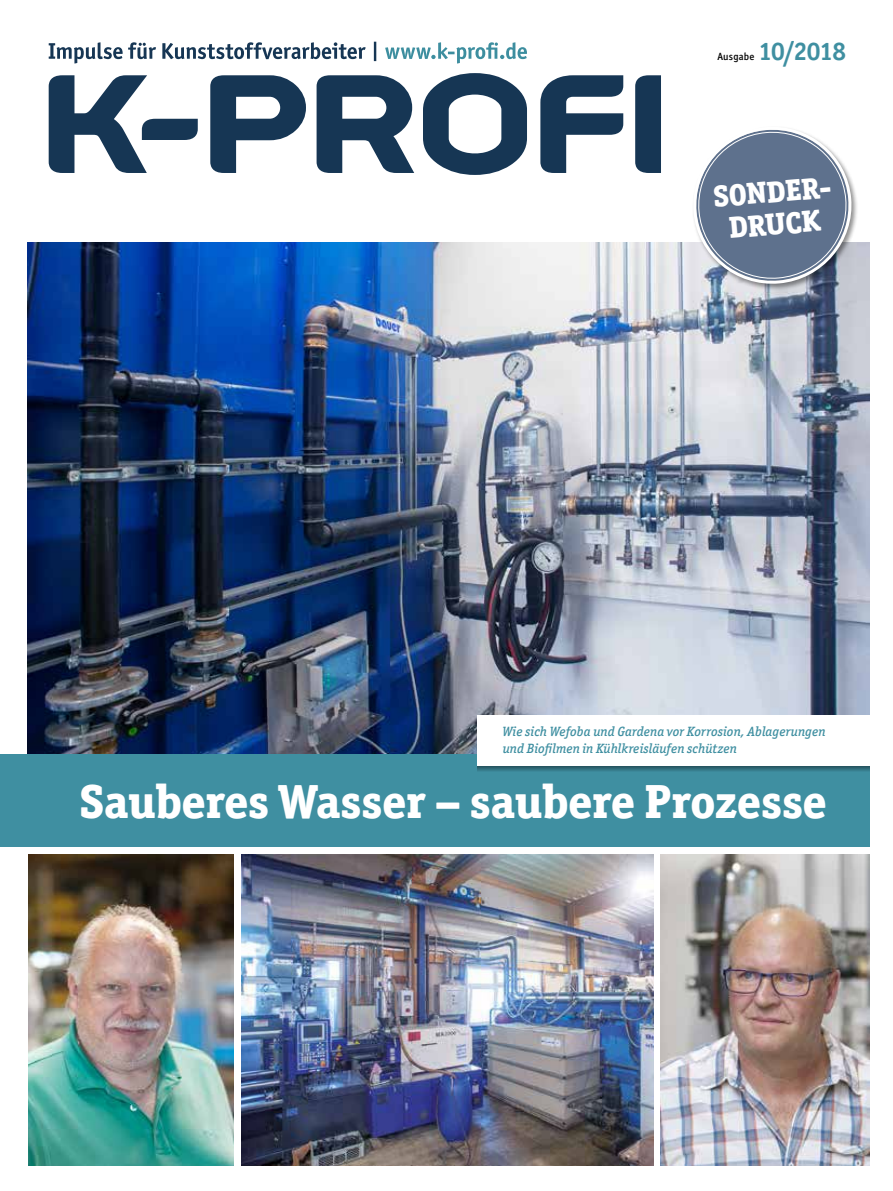
<style>
.page{position:relative;width:893px;height:1191px;background:#fff}
.page>*{position:absolute;margin:0;border:0;box-sizing:border-box;transform-origin:0 0}
.t1{font:800 48px "Officina Ser ITC Std";letter-spacing:-.01em;color:#fff}
.t2{font:800 30.45px/32.4px "Officina Ser ITC Std";color:#fff;text-align:center}
.t3{font:700 25.5px "Officina Ser ITC Std";letter-spacing:-.035em;color:#3f8fa1}
.t4{font:italic 500 13.5px/16.5px "Officina Ser ITC Std";letter-spacing:.01em;color:#3f8fa1}
.t5{font:500 10.5px "Officina Sans ITC Std";letter-spacing:.02em;color:#000}
</style>
<div class="page">
<img style="left:241px;top:854px;width:412px;height:311px">
<img style="left:27px;top:242px;width:842px;height:512px">
<svg style="left:49px;top:73px;width:612px;height:102px;fill:#193956"></svg>
<svg style="left:385px;top:42px;width:142px;height:22px"></svg>
<svg style="left:49px;top:42px;width:327px;height:22px"></svg>
<div style="left:0;top:754px;width:869px;height:92px;background:#3f8fa1"></div>
<div style="left:477px;top:715px;width:403px;height:50px;background:#fff"></div>
<svg style="left:477px;top:765px;width:392px;height:6px;background:#51828d"></svg>
<div style="left:691px;top:126px;width:168px;height:165px;background:#000;opacity:.45"></div>
<svg style="left:688px;top:126px;width:169px;height:163px"></svg>
<img style="left:28px;top:854px;width:206px;height:311px">
<img style="left:661px;top:854px;width:208px;height:311px">
<p class="t5" style="left:717px;top:51px;width:38px">Ausgabe</p>
<h3 class="t3" style="left:759px;top:41px;width:89px">10/2018</h3>
<h2 class="t2" style="left:712px;top:181px;width:123px;rotate:-5deg">SONDER-<br>DRUCK</h2>
<p class="t4" style="left:502px;top:724px;width:325px">Wie sich Wefoba und Gardena vor Korrosion, Ablagerungen und Biofilmen in Kühlkreisläufen schützen</p>
<h1 class="t1" style="left:80px;top:773px;width:749px">Sauberes Wasser – saubere Prozesse</h1>
</div>
